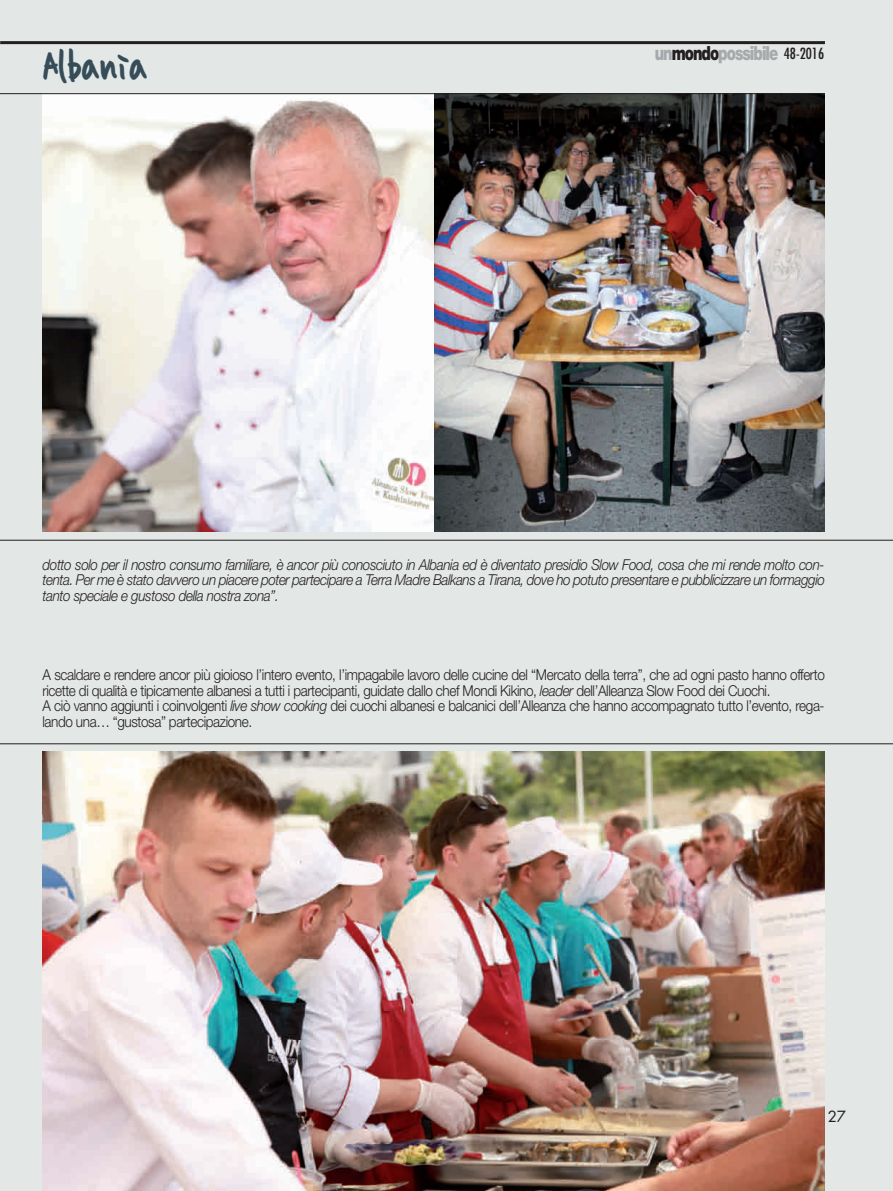
<style>
.page{position:relative;width:893px;height:1191px;background:#e3e7e5}
.page>*{position:absolute;margin:0;border:0;box-sizing:border-box;transform-origin:0 0}
.t1{font:54px "homework";color:#364d59;scale:.9 1}
.t2{font:900 19.5px "Helvetica Neue";letter-spacing:-.065em;color:#a8a9ad;scale:.75 1}
.t3{font:300 15px/15.8px "Helvetica Neue";letter-spacing:-.03em;color:#231f20;scale:.9 1}
.t4{font:italic 300 15px/15.8px "Helvetica Neue";letter-spacing:-.03em;color:#231f20;text-align:justify;scale:.9 1}
.t5{font:15px "Futura";color:#231f20}
.s1{color:#231f20}
.s2{font-family:"Futura";font-weight:400;font-stretch:condensed;font-size:15px;color:#231f20}
.s3{font-style:italic}
</style>
<div class="page">
<hr style="left:0;top:41px;width:825px;height:3px;background:#231f20">
<img style="left:434px;top:94px;width:391px;height:438px">
<img style="left:43px;top:94px;width:391px;height:438px">
<hr style="left:0;top:540px;width:893px;height:1px;background:#231f20">
<hr style="left:0;top:93px;width:825px;height:1px;background:#231f20">
<img style="left:43px;top:751px;width:782px;height:440px">
<hr style="left:0;top:743px;width:893px;height:1px;background:#231f20">
<h1 class="t1" style="left:43px;top:29px;width:117px">Albania</h1>
<h2 class="t2" style="left:655px;top:46px;width:228px">un<span class="s1">mondo</span>possibile <span class="s2">48-2016</span></h2>
<p class="t4" style="left:43px;top:558px;width:871px">dotto solo per il nostro consumo familiare, è ancor più conosciuto in Albania ed è diventato presidio Slow Food, cosa che mi rende molto con&shy;tenta. Per me è stato davvero un piacere poter partecipare a Terra Madre Balkans a Tirana, dove ho potuto presentare e pubblicizzare un formaggio tanto speciale e gustoso della nostra zona”.</p>
<p class="t3" style="left:43px;top:668px;width:871px">A scaldare e rendere ancor più gioioso l’intero evento, l’impagabile lavoro delle cucine del “Mercato della terra”, che ad ogni pasto hanno offerto ricette di qualità e tipicamente albanesi a tutti i partecipanti, guidate dallo chef Mondi Kikino, <span class="s3">leader</span> dell’Alleanza Slow Food dei Cuochi.<br>A ciò vanno aggiunti i coinvolgenti <span class="s3">live show cooking</span> dei cuochi albanesi e balcanici dell’Alleanza che hanno accompagnato tutto l’evento, rega&shy;lando una… “gustosa” partecipazione.</p>
<p class="t5" style="left:828px;top:1109px;width:20px">27</p>
</div>
